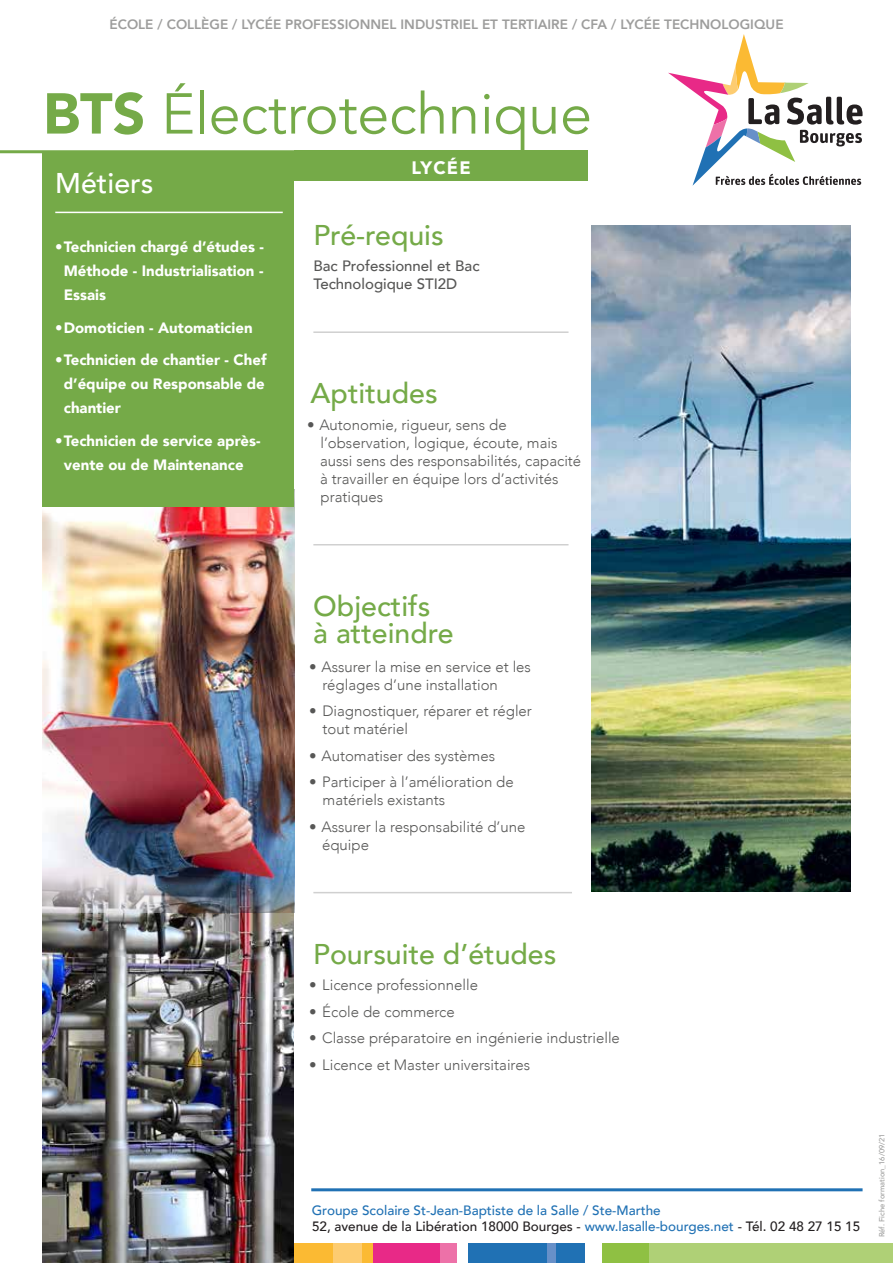
<style>
.page{position:relative;width:893px;height:1263px;background:#fff}
.page>*{position:absolute;margin:0;border:0;box-sizing:border-box;transform-origin:0 0}
.t1{font:57px "Avenir";color:#75aa48}
.t2{font:500 28.5px/27px "Avenir";color:#75aa48}
.t3{font:500 28.5px "Avenir";color:#fff}
.t4{font:900 18px "Avenir";letter-spacing:.07em;color:#fff}
.t5{font:300 15px/18px "Avenir";color:#575756}
.t6{font:900 15px/24px "Avenir";color:#fff;text-align:justify}
.t7{font:500 15px/18px "Avenir";color:#575756}
.t8{font:500 13.5px/16.2px "Avenir";color:#2071b4}
.t9{font:800 13.5px "Avenir";color:#9d9d9c}
.t10{font:500 7.5px "Avenir";color:#9d9d9c}
.s1{font-weight:900}
.s2{color:#231f20}
</style>
<div class="page">
<svg style="left:668px;top:34px;width:195px;height:152px"></svg>
<div style="left:373px;top:1244px;width:84px;height:19px;background:#e82987"></div>
<div style="left:468px;top:1244px;width:116px;height:19px;background:#2071b4"></div>
<div style="left:43px;top:1244px;width:330px;height:19px;background:#fbba33"></div>
<div style="left:333px;top:1244px;width:29px;height:19px;background:#fdcc71"></div>
<div style="left:440px;top:1244px;width:17px;height:19px;background:#ed71a8"></div>
<div style="left:548px;top:1244px;width:8px;height:19px;background:#6790c8"></div>
<div style="left:602px;top:1244px;width:62px;height:19px;background:#8fc043"></div>
<div style="left:650px;top:1244px;width:243px;height:19px;background:#afd076"></div>
<hr style="left:311px;top:1188px;width:552px;height:3px;background:#2071b4">
<img style="left:43px;top:913px;width:250px;height:350px">
<hr style="left:0;top:150px;width:587px;height:3px;background:#75aa48">
<hr style="left:313px;top:892px;width:259px;height:1px;background:#d0d0d0">
<hr style="left:313px;top:544px;width:255px;height:1px;background:#d0d0d0">
<hr style="left:313px;top:331px;width:255px;height:2px;background:#d0d0d0">
<img style="left:43px;top:507px;width:251px;height:406px">
<img style="left:592px;top:225px;width:258px;height:667px">
<div style="left:43px;top:152px;width:251px;height:355px;background:#75aa48"></div>
<hr style="left:55px;top:212px;width:228px;height:1px;background:#fff">
<div style="left:294px;top:150px;width:294px;height:30px;background:#75aa48"></div>
<p class="t9" style="left:110px;top:13px;width:675px">ÉCOLE / COLLÈGE / LYCÉE PROFESSIONNEL INDUSTRIEL ET TERTIAIRE / CFA / LYCÉE TECHNOLOGIQUE</p>
<h1 class="t1" style="left:43px;top:80px;width:550px"><span class="s1">BTS</span> Électrotechnique</h1>
<h2 class="t3" style="left:55px;top:158px;width:100px">Métiers</h2>
<p class="t6" style="left:64px;top:234px;width:202px;text-indent:-9px">•Technicien chargé d’études - Méthode - Industrialisation - Essais</p>
<p class="t6" style="left:55px;top:315px;width:199px">•Domoticien - Automaticien</p>
<p class="t6" style="left:64px;top:347px;width:204px;text-indent:-9px">•Technicien de chantier - Chef d’équipe ou Responsable de chantier</p>
<p class="t6" style="left:55px;top:428px;width:207px;text-align:center">•Technicien de service après&shy;vente ou de Maintenance</p>
<p class="t4" style="left:412px;top:153px;width:61px">LYCÉE</p>
<h2 class="t2" style="left:313px;top:220px;width:132px">Pré-requis</h2>
<p class="t7" style="left:313px;top:256px;width:168px">Bac Professionnel et Bac<br>Technologique STI2D</p>
<h2 class="t2" style="left:311px;top:378px;width:129px">Aptitudes</h2>
<p class="t5" style="left:320px;top:416px;width:263px;text-indent:-13px">• Autonomie, rigueur, sens de l’observation, logique, écoute, mais aussi sens des responsabilités, capacité à travailler en équipe lors d’activités pratiques</p>
<h2 class="t2" style="left:313px;top:591px;width:142px">Objectifs<br>à atteindre</h2>
<p class="t5" style="left:323px;top:658px;width:210px;text-indent:-13px">• Assurer la mise en service et les réglages d’une installation</p>
<p class="t5" style="left:322px;top:702px;width:211px;text-indent:-13px">• Diagnostiquer, réparer et régler tout matériel</p>
<p class="t5" style="left:309px;top:747px;width:187px">• Automatiser des systèmes</p>
<p class="t5" style="left:323px;top:773px;width:193px;text-indent:-13px">• Participer à l’amélioration de matériels existants</p>
<p class="t5" style="left:322px;top:818px;width:205px;text-indent:-13px">• Assurer la responsabilité d’une équipe</p>
<h2 class="t2" style="left:313px;top:939px;width:245px">Poursuite d’études</h2>
<p class="t5" style="left:309px;top:976px;width:170px">• Licence professionnelle</p>
<p class="t5" style="left:309px;top:1003px;width:147px">• École de commerce</p>
<p class="t5" style="left:309px;top:1029px;width:312px">• Classe préparatoire en ingénierie industrielle</p>
<p class="t5" style="left:309px;top:1056px;width:222px">• Licence et Master universitaires</p>
<p class="t8" style="left:312px;top:1201px;width:550px">Groupe Scolaire St-Jean-Baptiste de la Salle / Ste-Marthe<br><span class="s2">52, avenue de la Libération 18000 Bourges -</span> www.lasalle-bourges.net <span class="s2">- Tél. 02 48 27 15 15</span></p>
<p class="t10" style="left:875px;top:1237px;width:105px;rotate:-90deg">Réf. Fiche formation_16/09/21</p>
</div>
